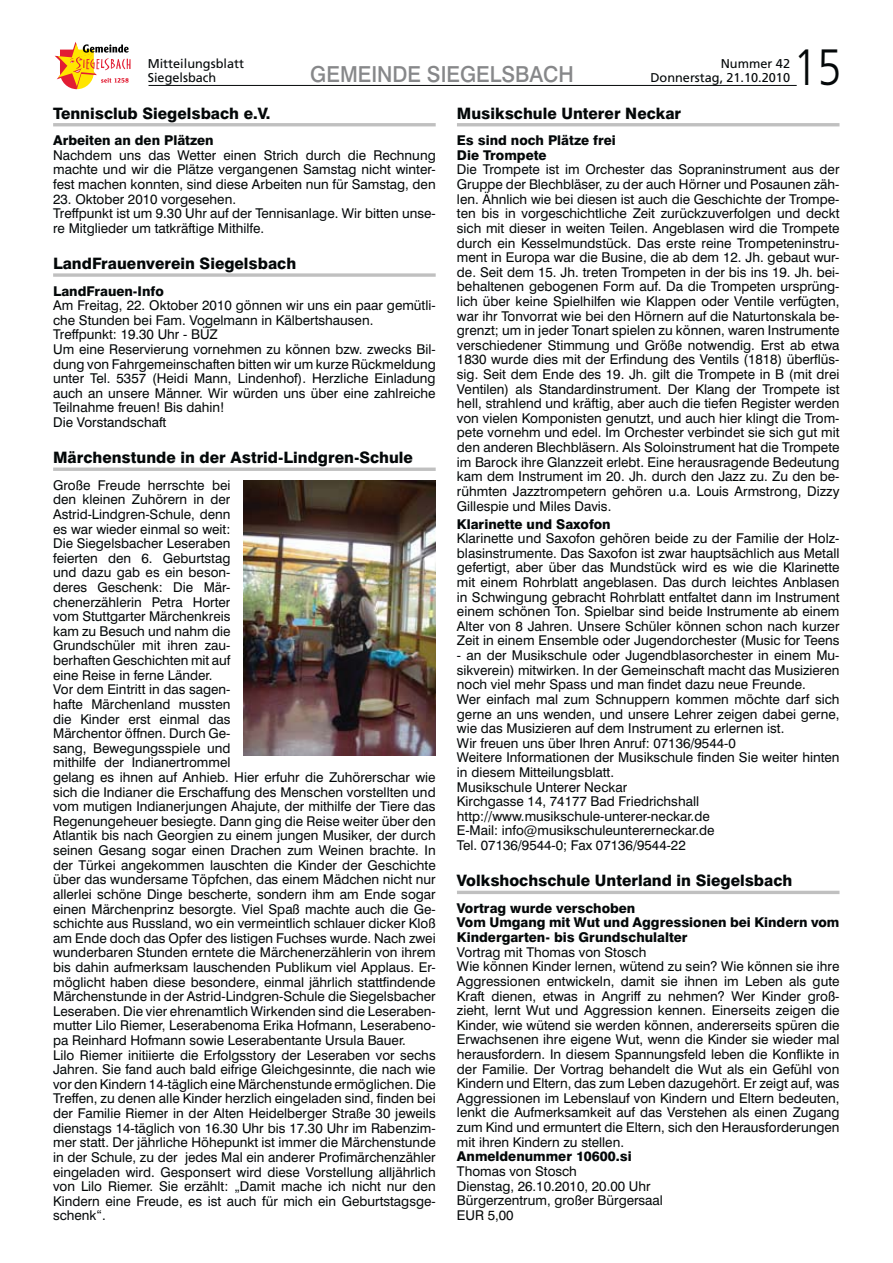
<style>
.page{position:relative;width:893px;height:1263px;background:#fff}
.page>*{position:absolute;margin:0;border:0;box-sizing:border-box;transform-origin:0 0}
.t1{font:300 51px "Frutiger LT";color:#040809;scale:.85 1}
.t2{font:500 22.05px "Swiss 721 BT";color:#87888a;scale:.95 1}
.t3{font:800 15.75px "Swiss 721 BT";color:#040809}
.t4{font:13.5px/14.5px "Swiss 721 BT";color:#040809}
.t5{font:800 13.5px/14.5px "Swiss 721 BT";color:#040809}
.t6{font:12.75px/13.5px "Frutiger CE";color:#040809}
</style>
<div class="page">
<hr style="left:148px;top:85px;width:649px;height:1px;background:#040809">
<svg style="left:55px;top:42px;width:75px;height:47px"></svg>
<hr style="left:53px;top:123px;width:383px;height:3px;background:#c0c0c0">
<svg style="left:53px;top:273px;width:383px;height:4px"></svg>
<hr style="left:53px;top:468px;width:383px;height:3px;background:#c0c0c0">
<hr style="left:457px;top:123px;width:382px;height:3px;background:#c0c0c0">
<hr style="left:457px;top:891px;width:382px;height:3px;background:#c0c0c0">
<img style="left:244px;top:481px;width:192px;height:275px">
<h1 class="t1" style="left:793px;top:38px;width:58px">15</h1>
<p class="t6" style="left:148px;top:58px;width:98px">Mitteilungsblatt<br>Siegelsbach</p>
<p class="t3" style="left:53px;top:107px;width:219px">Tennisclub Siegelsbach e.V.</p>
<p class="t5" style="left:53px;top:135px;width:162px">Arbeiten an den Plätzen</p>
<p class="t4" style="left:53px;top:149px;width:384px;text-align:justify">Nachdem uns das Wetter einen Strich durch die Rechnung machte und wir die Plätze vergangenen Samstag nicht winter&shy;fest machen konnten, sind diese Arbeiten nun für Samstag, den</p>
<p class="t4" style="left:53px;top:193px;width:384px">23. Oktober 2010 vorgesehen.<br>Treffpunkt ist um 9.30 Uhr auf der Tennisanlage. Wir bitten unse&shy;re Mitglieder um tatkräftige Mithilfe.</p>
<p class="t3" style="left:53px;top:258px;width:245px">LandFrauenverein Siegelsbach</p>
<p class="t5" style="left:53px;top:285px;width:112px">LandFrauen-Info</p>
<p class="t4" style="left:53px;top:299px;width:384px">Am Freitag, 22. Oktober 2010 gönnen wir uns ein paar gemütli&shy;che Stunden bei Fam. Vogelmann in Kälbertshausen.<br>Treffpunkt: 19.30 Uhr - BÜZ<br>Um eine Reservierung vornehmen zu können bzw. zwecks Bil&shy;dung von Fahrgemeinschaften bitten wir um kurze Rückmeldung unter Tel. 5357 (Heidi Mann, Lindenhof). Herzliche Einladung auch an unsere Männer. Wir würden uns über eine zahlreiche Teilnahme freuen! Bis dahin!<br>Die Vorstandschaft</p>
<p class="t3" style="left:53px;top:452px;width:361px">Märchenstunde in der Astrid-Lindgren-Schule</p>
<p class="t4" style="left:53px;top:479px;width:384px">Große Freude herrschte bei<br>den kleinen Zuhörern in der<br>Astrid-Lindgren-Schule, denn<br>es war wieder einmal so weit:<br>Die Siegelsbacher Leseraben<br>feierten den 6. Geburtstag<br>und dazu gab es ein beson-<br>deres Geschenk: Die Mär-<br>chenerzählerin Petra Horter<br>vom Stuttgarter Märchenkreis<br>kam zu Besuch und nahm die<br>Grundschüler mit ihren zau-<br>berhaften Geschichten mit auf<br>eine Reise in ferne Länder.<br>Vor dem Eintritt in das sagen-<br>hafte Märchenland mussten<br>die Kinder erst einmal das<br>Märchentor öffnen. Durch Ge-<br>sang, Bewegungsspiele und<br>mithilfe der Indianertrommel<br>gelang es ihnen auf Anhieb. Hier erfuhr die Zuhörerschar wie sich die Indianer die Erschaffung des Menschen vorstellten und vom mutigen Indianerjungen Ahajute, der mithilfe der Tiere das Regenungeheuer besiegte. Dann ging die Reise weiter über den Atlantik bis nach Georgien zu einem jungen Musiker, der durch seinen Gesang sogar einen Drachen zum Weinen brachte. In der Türkei angekommen lauschten die Kinder der Geschichte über das wundersame Töpfchen, das einem Mädchen nicht nur allerlei schöne Dinge bescherte, sondern ihm am Ende sogar einen Märchenprinz besorgte. Viel Spaß machte auch die Ge&shy;schichte aus Russland, wo ein vermeintlich schlauer dicker Kloß am Ende doch das Opfer des listigen Fuchses wurde. Nach zwei wunderbaren Stunden erntete die Märchenerzählerin von ihrem bis dahin aufmerksam lauschenden Publikum viel Applaus. Er&shy;möglicht haben diese besondere, einmal jährlich stattfindende Märchenstunde in der Astrid-Lindgren-Schule die Siegelsbacher Leseraben. Die vier ehrenamtlich Wirkenden sind die Leseraben&shy;mutter Lilo Riemer, Leserabenoma Erika Hofmann, Leserabeno&shy;pa Reinhard Hofmann sowie Leserabentante Ursula Bauer.<br>Lilo Riemer initiierte die Erfolgsstory der Leseraben vor sechs Jahren. Sie fand auch bald eifrige Gleichgesinnte, die nach wie vor den Kindern 14-täglich eine Märchenstunde ermöglichen. Die Treffen, zu denen alle Kinder herzlich eingeladen sind, finden bei der Familie Riemer in der Alten Heidelberger Straße 30 jeweils dienstags 14-täglich von 16.30 Uhr bis 17.30 Uhr im Rabenzim&shy;mer statt. Der jährliche Höhepunkt ist immer die Märchenstunde in der Schule, zu der jedes Mal ein anderer Profimärchenzähler eingeladen wird. Gesponsert wird diese Vorstellung alljährlich von Lilo Riemer. Sie erzählt: „Damit mache ich nicht nur den Kindern eine Freude, es ist auch für mich ein Geburtstagsge&shy;schenk“.</p>
<p class="t6" style="left:721px;top:58px;width:71px">Nummer 42</p>
<h2 class="t2" style="left:310px;top:66px;width:279px">GEMEINDE SIEGELSBACH</h2>
<p class="t6" style="left:650px;top:71px;width:141px">Donnerstag, 21.10.2010</p>
<p class="t3" style="left:457px;top:107px;width:226px">Musikschule Unterer Neckar</p>
<p class="t5" style="left:457px;top:135px;width:160px">Es sind noch Plätze frei<br>Die Trompete</p>
<p class="t4" style="left:457px;top:164px;width:384px;text-align:justify">Die Trompete ist im Orchester das Sopraninstrument aus der Gruppe der Blechbläser, zu der auch Hörner und Posaunen zäh&shy;len. Ähnlich wie bei diesen ist auch die Geschichte der Trompe&shy;ten bis in vorgeschichtliche Zeit zurückzuverfolgen und deckt sich mit dieser in weiten Teilen. Angeblasen wird die Trompete durch ein Kesselmundstück. Das erste reine Trompeteninstru&shy;ment in Europa war die Busine, die ab dem 12. Jh. gebaut wur&shy;de. Seit dem 15. Jh. treten Trompeten in der bis ins 19. Jh. bei&shy;behaltenen gebogenen Form auf. Da die Trompeten ursprüng&shy;lich über keine Spielhilfen wie Klappen oder Ventile verfügten, war ihr Tonvorrat wie bei den Hörnern auf die Naturtonskala be&shy;grenzt; um in jeder Tonart spielen zu können, waren Instrumente verschiedener Stimmung und Größe notwendig. Erst ab etwa 1830 wurde dies mit der Erfindung des Ventils (1818) überflüs&shy;sig. Seit dem Ende des 19. Jh. gilt die Trompete in B (mit drei Ventilen) als Standardinstrument. Der Klang der Trompete ist hell, strahlend und kräftig, aber auch die tiefen Register werden von vielen Komponisten genutzt, und auch hier klingt die Trom&shy;pete vornehm und edel. Im Orchester verbindet sie sich gut mit den anderen Blechbläsern. Als Soloinstrument hat die Trompete im Barock ihre Glanzzeit erlebt. Eine herausragende Bedeutung kam dem Instrument im 20. Jh. durch den Jazz zu. Zu den be&shy;rühmten Jazztrompetern gehören u.a. Louis Armstrong, Dizzy Gillespie und Miles Davis.</p>
<p class="t5" style="left:457px;top:518px;width:155px">Klarinette und Saxofon</p>
<p class="t4" style="left:457px;top:533px;width:384px;text-align:justify">Klarinette und Saxofon gehören beide zu der Familie der Holz&shy;blasinstrumente. Das Saxofon ist zwar hauptsächlich aus Metall gefertigt, aber über das Mundstück wird es wie die Klarinette mit einem Rohrblatt angeblasen. Das durch leichtes Anblasen in Schwingung gebracht Rohrblatt entfaltet dann im Instrument einem schönen Ton. Spielbar sind beide Instrumente ab einem Alter von 8 Jahren. Unsere Schüler können schon nach kurzer Zeit in einem Ensemble oder Jugendorchester (Music for Teens</p>
<p class="t4" style="left:457px;top:649px;width:384px">- an der Musikschule oder Jugendblasorchester in einem Mu&shy;sikverein) mitwirken. In der Gemeinschaft macht das Musizieren noch viel mehr Spass und man findet dazu neue Freunde.<br>Wer einfach mal zum Schnuppern kommen möchte darf sich gerne an uns wenden, und unsere Lehrer zeigen dabei gerne, wie das Musizieren auf dem Instrument zu erlernen ist.<br>Wir freuen uns über Ihren Anruf: 07136/9544-0<br>Weitere Informationen der Musikschule finden Sie weiter hinten in diesem Mitteilungsblatt.<br>Musikschule Unterer Neckar<br>Kirchgasse 14, 74177 Bad Friedrichshall http://www.musikschule-unterer-neckar.de<br>E-Mail: info@musikschuleuntererneckar.de<br>Tel. 07136/9544-0; Fax 07136/9544-22</p>
<p class="t3" style="left:457px;top:875px;width:337px">Volkshochschule Unterland in Siegelsbach</p>
<p class="t5" style="left:457px;top:902px;width:384px">Vortrag wurde verschoben<br>Vom Umgang mit Wut und Aggressionen bei Kindern vom<br>Kindergarten- bis Grundschulalter</p>
<p class="t4" style="left:457px;top:946px;width:384px">Vortrag mit Thomas von Stosch<br>Wie können Kinder lernen, wütend zu sein? Wie können sie ihre Aggressionen entwickeln, damit sie ihnen im Leben als gute Kraft dienen, etwas in Angriff zu nehmen? Wer Kinder groß&shy;zieht, lernt Wut und Aggression kennen. Einerseits zeigen die Kinder, wie wütend sie werden können, andererseits spüren die Erwachsenen ihre eigene Wut, wenn die Kinder sie wieder mal herausfordern. In diesem Spannungsfeld leben die Konflikte in der Familie. Der Vortrag behandelt die Wut als ein Gefühl von Kindern und Eltern, das zum Leben dazugehört. Er zeigt auf, was Aggressionen im Lebenslauf von Kindern und Eltern bedeuten, lenkt die Aufmerksamkeit auf das Verstehen als einen Zugang zum Kind und ermuntert die Eltern, sich den Herausforderungen mit ihren Kindern zu stellen.</p>
<p class="t5" style="left:457px;top:1151px;width:176px">Anmeldenummer 10600.si</p>
<p class="t4" style="left:457px;top:1165px;width:208px">Thomas von Stosch<br>Dienstag, 26.10.2010, 20.00 Uhr<br>Bürgerzentrum, großer Bürgersaal<br>EUR 5,00</p>
</div>
